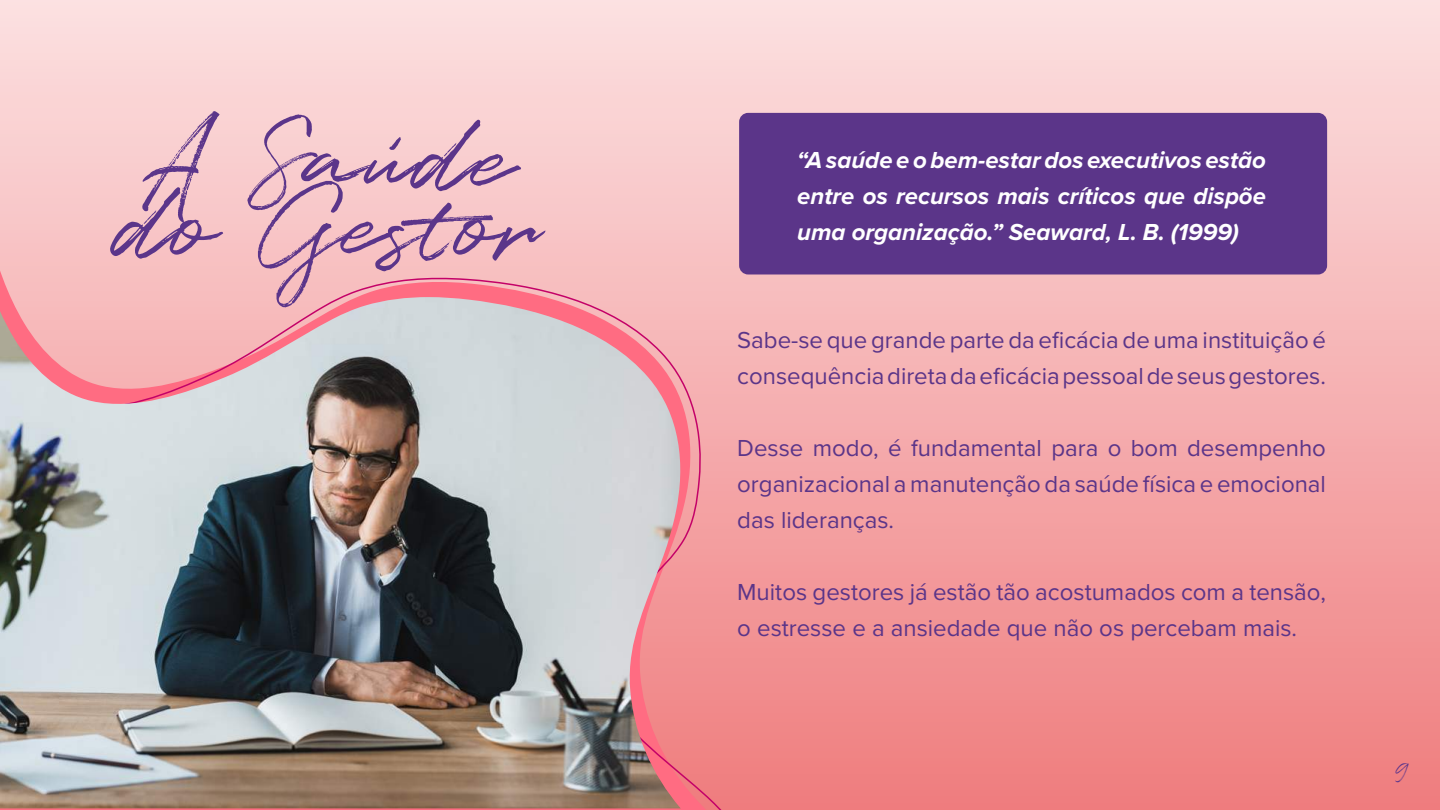
<style>
.page{position:relative;width:1440px;height:810px;background:#fff}
.page>*{position:absolute;margin:0;border:0;box-sizing:border-box;transform-origin:0 0}
.t1{font:105px "Quentin";color:#5b358a}
.t2{font:27px "Quentin";color:#5b358b}
.t3{font:24px/36px "Proxima Nova";color:#5b3589}
.t4{font:italic 700 24px/36px "Proxima Nova";color:#fff;text-align:justify}
</style>
<div class="page">
<div style="left:0;top:0;width:1440px;height:810px;background:linear-gradient(to bottom,#fbe1e2,#ef7d7e)"></div>
<div style="left:739px;top:113px;width:588px;height:161px;background:#5b3589;border-radius:9px"></div>
<div style="left:0;top:230px;width:711px;height:15px;background:#f8c4c5"></div>
<svg style="left:0;top:245px;width:743px;height:565px;background:#f4aaad"></svg>
<img style="left:0;top:297px;width:685px;height:511px">
<h1 class="t1" style="left:145px;top:88px;width:370px">A Saúde</h1>
<h1 class="t1" style="left:116px;top:156px;width:427px">do Gestor</h1>
<p class="t4" style="left:797px;top:141px;width:470px">“A saúde e o bem-estar dos executivos estão entre os recursos mais críticos que dispõe uma organização.” Seaward, L. B. (1999)</p>
<p class="t3" style="left:737px;top:321px;width:590px">Sabe-se que grande parte da eficácia de uma instituição é consequência direta da eficácia pessoal de seus gestores.</p>
<p class="t3" style="left:737px;top:429px;width:590px;text-align:justify">Desse modo, é fundamental para o bom desempenho organizacional a manutenção da saúde física e emocional das lideranças.</p>
<p class="t3" style="left:737px;top:573px;width:590px">Muitos gestores já estão tão acostumados com a tensão, o estresse e a ansiedade que não os percebam mais.</p>
<p class="t2" style="left:1395px;top:755px;width:14px">9</p>
</div>
